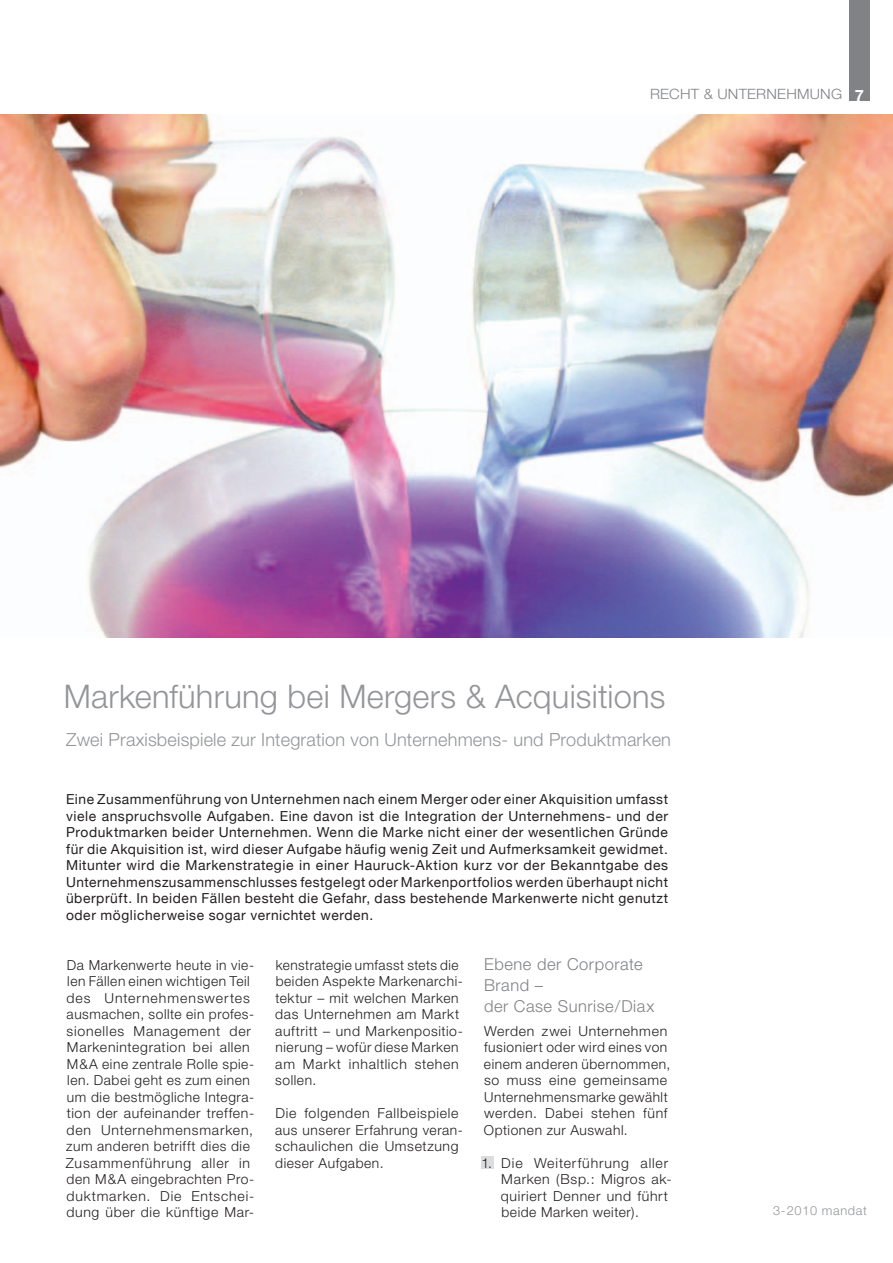
<style>
.page{position:relative;width:893px;height:1263px;background:#fff}
.page>*{position:absolute;margin:0;border:0;box-sizing:border-box;transform-origin:0 0}
.t1{font:300 32.55px "Helvetica Neue";letter-spacing:.01em;color:#939598}
.t2{font:300 18.15px "Helvetica Neue";letter-spacing:.01em;color:#939598}
.t3{font:300 16.5px/21px "Helvetica Neue";letter-spacing:.03em;color:#808285}
.t4{font:300 14.25px "Helvetica Neue";letter-spacing:.015em;color:#808285;scale:1.05 1}
.t5{font:300 13.8px/16.5px "Helvetica Neue";letter-spacing:.045em;color:#231f20}
.t6{font:13.8px/16.5px "Helvetica Neue";letter-spacing:.04em;color:#231f20;text-align:justify}
.t7{font:300 12.6px "Helvetica Neue";letter-spacing:.05em;color:#939598}
.s1{font-weight:700;font-size:15.6px;color:#fff}
</style>
<div class="page">
<div style="left:849px;top:0;width:20px;height:101px;background:#808285"></div>
<div style="left:481px;top:1156px;width:13px;height:13px;background:#dcdddf"></div>
<img style="left:1px;top:115px;width:892px;height:523px">
<p class="t4" style="left:650px;top:85px;width:205px">RECHT &amp; UNTERNEHMUNG <span class="s1">7</span></p>
<h1 class="t1" style="left:64px;top:676px;width:603px">Markenführung bei Mergers &amp; Acquisitions</h1>
<h2 class="t2" style="left:66px;top:729px;width:606px">Zwei Praxisbeispiele zur Integration von Unternehmens- und Produktmarken</h2>
<p class="t6" style="left:66px;top:791px;width:604px">Eine Zusammenführung von Unternehmen nach einem Merger oder einer Akquisition umfasst viele anspruchsvolle Aufgaben. Eine davon ist die Integration der Unternehmens- und der Produktmarken beider Unternehmen. Wenn die Marke nicht einer der wesentlichen Gründe für die Akquisition ist, wird dieser Aufgabe häufig wenig Zeit und Aufmerksamkeit gewidmet.<br>Mitunter wird die Markenstrategie in einer Hauruck-Aktion kurz vor der Bekanntgabe des Unternehmenszusammenschlusses festgelegt oder Markenportfolios werden überhaupt nicht überprüft. In beiden Fällen besteht die Gefahr, dass bestehende Markenwerte nicht genutzt oder möglicherweise sogar vernichtet werden.</p>
<p class="t5" style="left:66px;top:956px;width:190px">Da Markenwerte heute in vie&shy;len Fällen einen wichtigen Teil des Unternehmenswertes ausmachen, sollte ein profes&shy;sionelles Management der<br>Markenintegration bei allen<br>M&amp;A eine zentrale Rolle spie&shy;len. Dabei geht es zum einen um die bestmögliche Integra&shy;tion der aufeinander treffen&shy;den Unternehmensmarken, zum anderen betrifft dies die<br>Zusammenführung aller in den M&amp;A eingebrachten Pro&shy;duktmarken. Die Entschei&shy;dung über die künftige Mar-</p>
<p class="t5" style="left:275px;top:956px;width:189px">kenstrategie umfasst stets die beiden Aspekte Markenarchi&shy;tektur – mit welchen Marken das Unternehmen am Markt auftritt – und Markenpositio&shy;nierung – wofür diese Marken am Markt inhaltlich stehen sollen.</p>
<p class="t3" style="left:484px;top:953px;width:172px">Ebene der Corporate<br>Brand –<br>der Case Sunrise/Diax</p>
<p class="t5" style="left:484px;top:1022px;width:188px">Werden zwei Unternehmen fusioniert oder wird eines von einem anderen übernommen, so muss eine gemeinsame<br>Unternehmensmarke gewählt werden. Dabei stehen fünf<br>Optionen zur Auswahl.</p>
<p class="t5" style="left:501px;top:1154px;width:172px">Die Weiterführung aller<br>Marken (Bsp.: Migros ak&shy;quiriert Denner und führt beide Marken weiter).</p>
<p class="t5" style="left:275px;top:1104px;width:189px">Die folgenden Fallbeispiele aus unserer Erfahrung veran&shy;schaulichen die Umsetzung dieser Aufgaben.</p>
<p class="t5" style="left:481px;top:1154px;width:12px">1.</p>
<p class="t7" style="left:773px;top:1202px;width:95px">3-2010 mandat</p>
</div>
